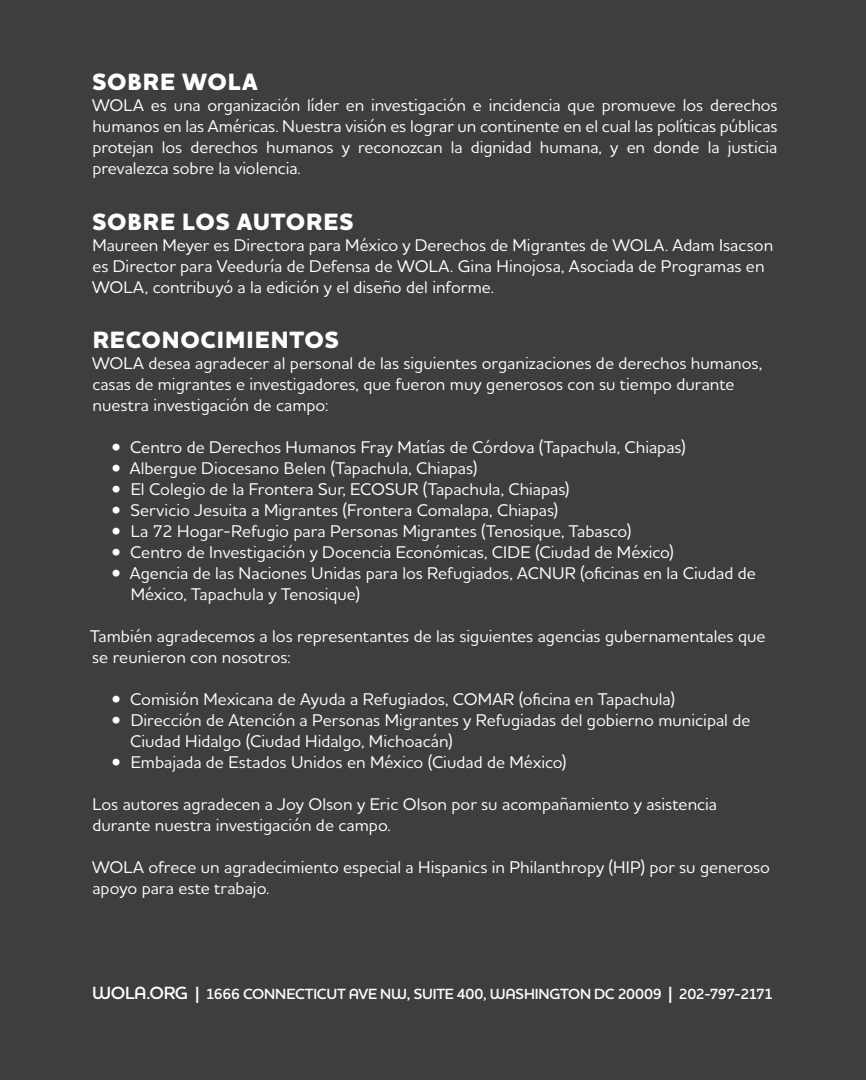
<style>
.page{position:relative;width:866px;height:1080px;background:#fff}
.page>*{position:absolute;margin:0;border:0;box-sizing:border-box;transform-origin:0 0}
.acknowledgements_hea{font:800 24px "Houschka Alt Pro";letter-spacing:.03em;color:#fff}
.acknowledgements_bod{font:500 17.25px/21px "Houschka Alt Pro";color:#fff}
.acknowledgements_bod-2{font:600 15px "Houschka Pro";letter-spacing:-.015em;color:#fff}
.s1{font-size:18px}
</style>
<div class="page">
<div style="left:0;top:0;width:865px;height:1080px;background:#3e3e3f"></div>
<p class="acknowledgements_hea" style="left:92px;top:66px;width:167px">SOBRE WOLA</p>
<p class="acknowledgements_bod" style="left:92px;top:94px;width:687px;text-align:justify">WOLA es una organización líder en investigación e incidencia que promueve los derechos humanos en las Américas. Nuestra visión es lograr un continente en el cual las políticas públicas protejan los derechos humanos y reconozcan la dignidad humana, y en donde la justicia prevalezca sobre la violencia.</p>
<p class="acknowledgements_hea" style="left:92px;top:206px;width:263px">SOBRE LOS AUTORES</p>
<p class="acknowledgements_bod" style="left:92px;top:234px;width:682px">Maureen Meyer es Directora para México y Derechos de Migrantes de WOLA. Adam Isacson es Director para Veeduría de Defensa de WOLA. Gina Hinojosa, Asociada de Programas en<br>WOLA, contribuyó a la edición y el diseño del informe.</p>
<p class="acknowledgements_hea" style="left:93px;top:324px;width:248px">RECONOCIMIENTOS</p>
<p class="acknowledgements_bod" style="left:92px;top:352px;width:671px">WOLA desea agradecer al personal de las siguientes organizaciones de derechos humanos, casas de migrantes e investigadores, que fueron muy generosos con su tiempo durante nuestra investigación de campo:</p>
<p class="acknowledgements_bod" style="left:112px;top:436px;width:575px">• Centro de Derechos Humanos Fray Matías de Córdova (Tapachula, Chiapas)</p>
<p class="acknowledgements_bod" style="left:112px;top:457px;width:367px">• Albergue Diocesano Belen (Tapachula, Chiapas)</p>
<p class="acknowledgements_bod" style="left:112px;top:478px;width:459px">• El Colegio de la Frontera Sur, ECOSUR (Tapachula, Chiapas)</p>
<p class="acknowledgements_bod" style="left:112px;top:499px;width:448px">• Servicio Jesuita a Migrantes (Frontera Comalapa, Chiapas)</p>
<p class="acknowledgements_bod" style="left:112px;top:520px;width:521px">• La 72 Hogar-Refugio para Personas Migrantes (Tenosique, Tabasco)</p>
<p class="acknowledgements_bod" style="left:112px;top:541px;width:563px">• Centro de Investigación y Docencia Económicas, CIDE (Ciudad de México)</p>
<p class="acknowledgements_bod" style="left:131px;top:562px;width:626px;text-indent:-19px">• Agencia de las Naciones Unidas para los Refugiados, ACNUR (oficinas en la Ciudad de<br>México, Tapachula y Tenosique)</p>
<p class="acknowledgements_bod" style="left:90px;top:625px;width:676px">También agradecemos a los representantes de las siguientes agencias gubernamentales que se reunieron con nosotros:</p>
<p class="acknowledgements_bod" style="left:112px;top:688px;width:564px">• Comisión Mexicana de Ayuda a Refugiados, COMAR (oficina en Tapachula)</p>
<p class="acknowledgements_bod" style="left:130px;top:709px;width:621px;text-indent:-18px">• Dirección de Atención a Personas Migrantes y Refugiadas del gobierno municipal de<br>Ciudad Hidalgo (Ciudad Hidalgo, Michoacán)</p>
<p class="acknowledgements_bod" style="left:112px;top:751px;width:456px">• Embajada de Estados Unidos en México (Ciudad de México)</p>
<p class="acknowledgements_bod" style="left:92px;top:793px;width:626px">Los autores agradecen a Joy Olson y Eric Olson por su acompañamiento y asistencia durante nuestra investigación de campo.</p>
<p class="acknowledgements_bod" style="left:92px;top:856px;width:679px">WOLA ofrece un agradecimiento especial a Hispanics in Philanthropy (HIP) por su generoso apoyo para este trabajo.</p>
<p class="acknowledgements_bod-2" style="left:92px;top:984px;width:682px"><span class="s1">WOLA.ORG |</span> 1666 CONNECTICUT AVE NW, SUITE 400, WASHINGTON DC 20009 <span class="s1">|</span> 202-797-2171</p>
</div>
